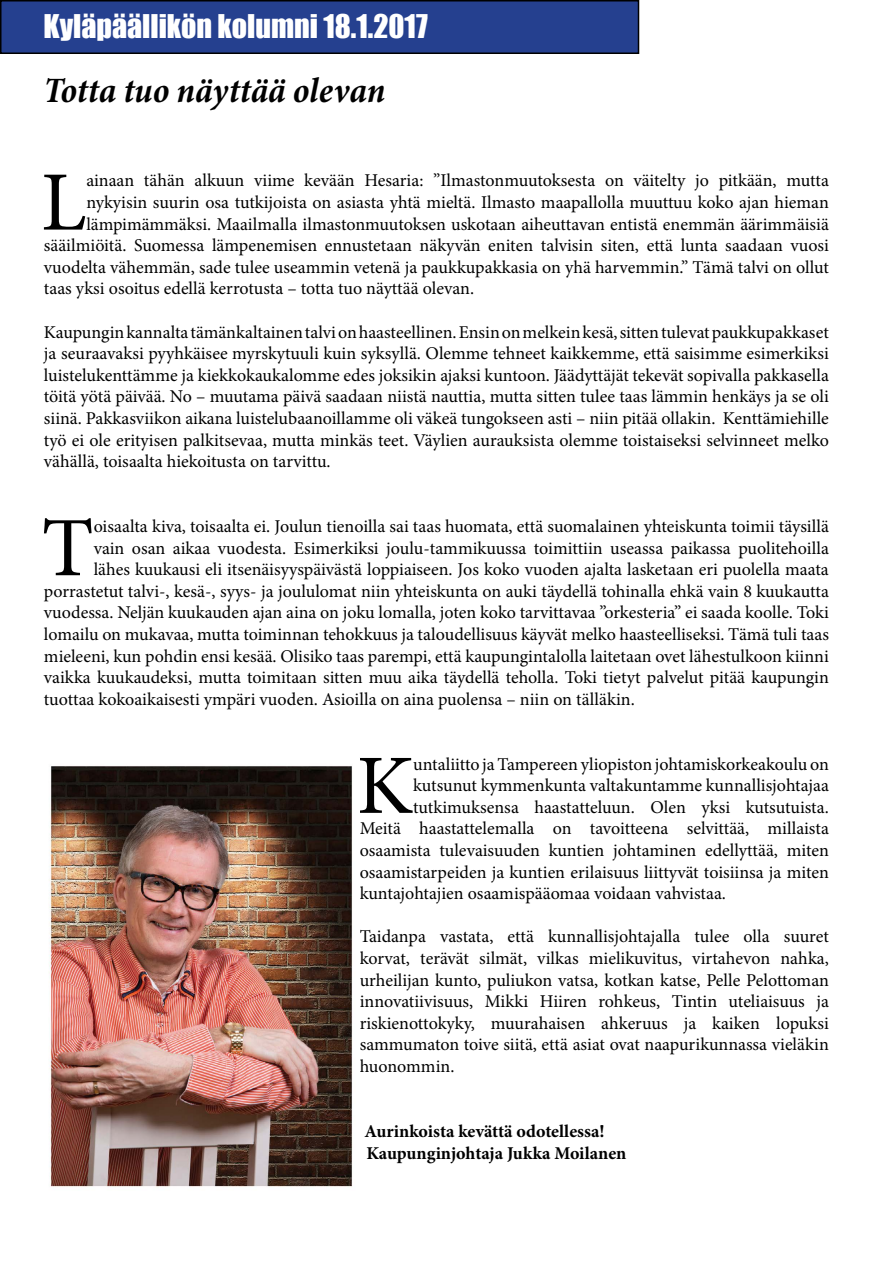
<style>
.page{position:relative;width:893px;height:1263px;background:#fff}
.page>*{position:absolute;margin:0;border:0;box-sizing:border-box;transform-origin:0 0}
.t1{font:84.45px "Minion Pro";color:#000}
.t2{font:italic 700 condensed 36px "Minion Pro";letter-spacing:-.005em;color:#000}
.t3{font:30px "Impact";color:#fff}
.t4{font:18px/21.6px "Minion Pro";color:#000;text-align:justify}
.t5{font:700 18px/21.6px "Minion Pro";color:#000}
</style>
<div class="page">
<div style="left:1px;top:1px;width:637px;height:52px;background:#25408f"></div>
<div style="left:0;top:0;width:639px;height:54px;border:2px solid #000"></div>
<img style="left:49px;top:766px;width:304px;height:421px">
<h3 class="t3" style="left:44px;top:3px;width:386px">Kyläpäällikön kolumni 18.1.2017</h3>
<h2 class="t2" style="left:44px;top:65px;width:343px">Totta tuo näyttää olevan</h2>
<h1 class="t1" style="left:41px;top:146px;width:47px">L</h1>
<p class="t4" style="left:86px;top:170px;width:744px">ainaan tähän alkuun viime kevään Hesaria: ”Ilmastonmuutoksesta on väitelty jo pitkään, mutta</p>
<p class="t4" style="left:86px;top:191px;width:744px">nykyisin suurin osa tutkijoista on asiasta yhtä mieltä. Ilmasto maapallolla muuttuu koko ajan hieman</p>
<p class="t4" style="left:86px;top:213px;width:744px">lämpimämmäksi. Maailmalla ilmastonmuutoksen uskotaan aiheuttavan entistä enemmän äärimmäisiä</p>
<p class="t4" style="left:44px;top:235px;width:786px">sääilmiöitä. Suomessa lämpenemisen ennustetaan näkyvän eniten talvisin siten, että lunta saadaan vuosi</p>
<p class="t4" style="left:44px;top:256px;width:786px">vuodelta vähemmän, sade tulee useammin vetenä ja paukkupakkasia on yhä harvemmin.” Tämä talvi on ollut</p>
<p class="t4" style="left:44px;top:278px;width:432px">taas yksi osoitus edellä kerrotusta – totta tuo näyttää olevan.</p>
<p class="t4" style="left:44px;top:321px;width:786px">Kaupungin kannalta tämänkaltainen talvi on haasteellinen. Ensin on melkein kesä, sitten tulevat paukkupakkaset ja seuraavaksi pyyhkäisee myrskytuuli kuin syksyllä. Olemme tehneet kaikkemme, että saisimme esimerkiksi luistelukenttämme ja kiekkokaukalomme edes joksikin ajaksi kuntoon. Jäädyttäjät tekevät sopivalla pakkasella töitä yötä päivää. No – muutama päivä saadaan niistä nauttia, mutta sitten tulee taas lämmin henkäys ja se oli siinä. Pakkasviikon aikana luistelubaanoillamme oli väkeä tungokseen asti – niin pitää ollakin. Kenttämiehille työ ei ole erityisen palkitsevaa, mutta minkäs teet. Väylien aurauksista olemme toistaiseksi selvinneet melko vähällä, toisaalta hiekoitusta on tarvittu.</p>
<h1 class="t1" style="left:42px;top:492px;width:54px">T</h1>
<p class="t4" style="left:94px;top:515px;width:737px">oisaalta kiva, toisaalta ei. Joulun tienoilla sai taas huomata, että suomalainen yhteiskunta toimii täysillä</p>
<p class="t4" style="left:94px;top:537px;width:737px">vain osan aikaa vuodesta. Esimerkiksi joulu-tammikuussa toimittiin useassa paikassa puolitehoilla</p>
<p class="t4" style="left:94px;top:559px;width:737px">lähes kuukausi eli itsenäisyyspäivästä loppiaiseen. Jos koko vuoden ajalta lasketaan eri puolella maata</p>
<p class="t4" style="left:44px;top:580px;width:786px">porrastetut talvi-, kesä-, syys- ja joululomat niin yhteiskunta on auki täydellä tohinalla ehkä vain 8 kuukautta</p>
<p class="t4" style="left:44px;top:602px;width:786px">vuodessa. Neljän kuukauden ajan aina on joku lomalla, joten koko tarvittavaa ”orkesteria” ei saada koolle. Toki</p>
<p class="t4" style="left:44px;top:623px;width:786px">lomailu on mukavaa, mutta toiminnan tehokkuus ja taloudellisuus käyvät melko haasteelliseksi. Tämä tuli taas</p>
<p class="t4" style="left:44px;top:645px;width:786px">mieleeni, kun pohdin ensi kesää. Olisiko taas parempi, että kaupungintalolla laitetaan ovet lähestulkoon kiinni</p>
<p class="t4" style="left:44px;top:667px;width:786px">vaikka kuukaudeksi, mutta toimitaan sitten muu aika täydellä teholla. Toki tietyt palvelut pitää kaupungin</p>
<p class="t4" style="left:44px;top:688px;width:592px">tuottaa kokoaikaisesti ympäri vuoden. Asioilla on aina puolensa – niin on tälläkin.</p>
<h1 class="t1" style="left:356px;top:729px;width:58px">K</h1>
<p class="t4" style="left:413px;top:753px;width:417px">untaliitto ja Tampereen yliopiston johtamiskorkeakoulu on</p>
<p class="t4" style="left:413px;top:775px;width:417px">kutsunut kymmenkunta valtakuntamme kunnallisjohtajaa</p>
<p class="t4" style="left:413px;top:796px;width:417px">tutkimuksensa haastatteluun. Olen yksi kutsutuista.</p>
<p class="t4" style="left:360px;top:818px;width:471px">Meitä haastattelemalla on tavoitteena selvittää, millaista</p>
<p class="t4" style="left:360px;top:839px;width:471px">osaamista tulevaisuuden kuntien johtaminen edellyttää, miten</p>
<p class="t4" style="left:360px;top:861px;width:471px">osaamistarpeiden ja kuntien erilaisuus liittyvät toisiinsa ja miten</p>
<p class="t4" style="left:360px;top:883px;width:368px">kuntajohtajien osaamispääomaa voidaan vahvistaa.</p>
<p class="t4" style="left:360px;top:926px;width:471px">Taidanpa vastata, että kunnallisjohtajalla tulee olla suuret korvat, terävät silmät, vilkas mielikuvitus, virtahevon nahka, urheilijan kunto, puliukon vatsa, kotkan katse, Pelle Pelottoman innovatiivisuus, Mikki Hiiren rohkeus, Tintin uteliaisuus ja riskienottokyky, muurahaisen ahkeruus ja kaiken lopuksi sammumaton toive siitä, että asiat ovat naapurikunnassa vieläkin huonommin.</p>
<p class="t5" style="left:364px;top:1120px;width:263px">Aurinkoista kevättä odotellessa!<br>Kaupunginjohtaja Jukka Moilanen</p>
</div>
